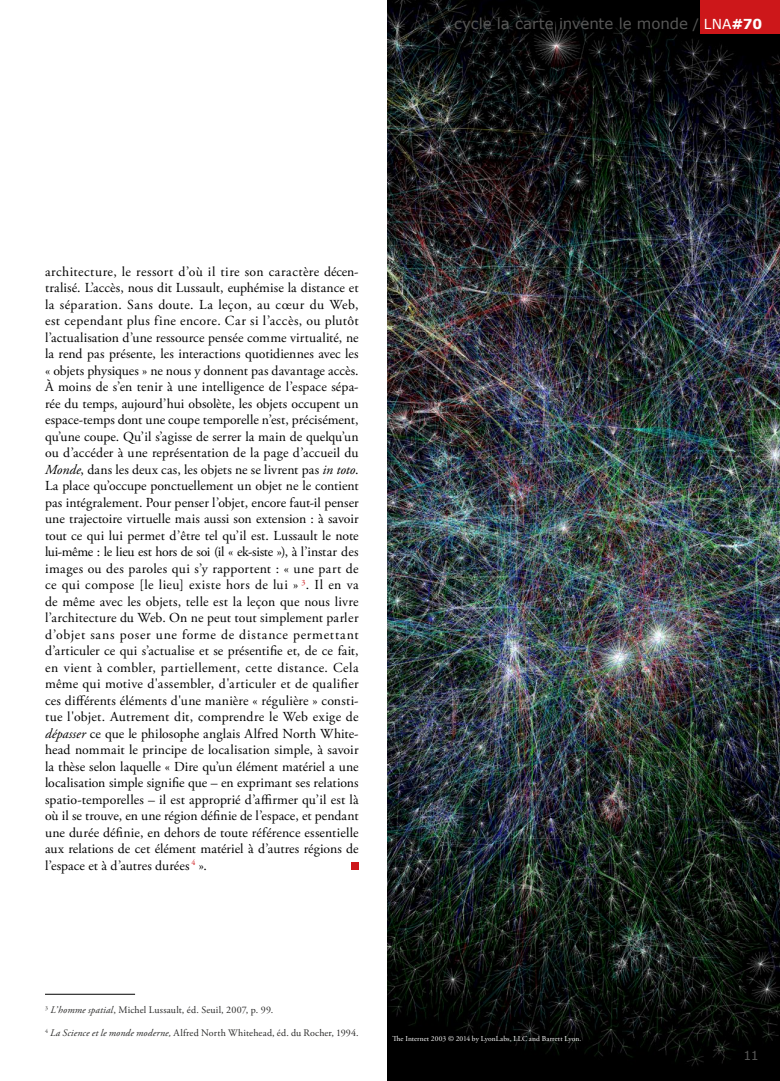
<style>
.page{position:relative;width:780px;height:1081px;background:#fff}
.page>*{position:absolute;margin:0;border:0;box-sizing:border-box;transform-origin:0 0}
.t1{font:15px "Verdana";letter-spacing:-.005em;color:#575756}
.t2{font:13.75px/16.5px "Adobe Garamond Pro";letter-spacing:-.005em;color:#000;text-align:justify}
.t3{font:12.5px "Verdana";color:#575756}
.t4{font:10px "Adobe Garamond Pro";letter-spacing:.015em;color:#282827}
.t5{font:7.5px "Adobe Garamond Pro";letter-spacing:.015em;color:#fff}
.s1{font-size:13.75px}
.s2{font-size:13.75px;color:#fff}
.s3{font-weight:700;font-size:13.75px;color:#fff}
.s4{font-style:italic}
</style>
<div class="page">
<img style="left:387px;top:0;width:393px;height:1081px">
<div style="left:700px;top:0;width:80px;height:34px;background:#cd171a"></div>
<hr style="left:45px;top:994px;width:90px;height:1px;background:#000">
<div style="left:350px;top:862px;width:8px;height:8px;background:#cd171a"></div>
<p class="t1" style="left:454px;top:13px;width:309px">cycle la carte invente le monde <span class="s1">/</span> <span class="s2">LNA</span><span class="s3">#70</span></p>
<p class="t2" style="left:45px;top:264px;width:315px">architecture, le ressort d’où il tire son caractère décen&shy;tralisé. L’accès, nous dit Lussault, euphémise la distance et la séparation. Sans doute. La leçon, au cœur du Web, est cependant plus fine encore. Car si l’accès, ou plutôt l’actualisation d’une ressource pensée comme virtualité, ne la rend pas présente, les interactions quotidiennes avec les « objets physiques » ne nous y donnent pas davantage accès.<br>À moins de s’en tenir à une intelligence de l’espace sépa&shy;rée du temps, aujourd’hui obsolète, les objets occupent un espace-temps dont une coupe temporelle n’est, précisément, qu’une coupe. Qu’il s’agisse de serrer la main de quelqu’un ou d’accéder à une représentation de la page d’accueil du <span class="s4">Monde</span>, dans les deux cas, les objets ne se livrent pas <span class="s4">in toto</span>.<br>La place qu’occupe ponctuellement un objet ne le contient pas intégralement. Pour penser l’objet, encore faut-il penser une trajectoire virtuelle mais aussi son extension : à savoir tout ce qui lui permet d’être tel qu’il est. Lussault le note lui-même : le lieu est hors de soi (il « ek-siste »), à l’instar des images ou des paroles qui s’y rapportent : « une part de ce qui compose [le lieu] existe hors de lui » <sup>3</sup>. Il en va de même avec les objets, telle est la leçon que nous livre l’architecture du Web. On ne peut tout simplement parler d’objet sans poser une forme de distance permettant d’articuler ce qui s’actualise et se présentifie et, de ce fait, en vient à combler, partiellement, cette distance. Cela même qui motive d'assembler, d'articuler et de qualifier ces différents éléments d'une manière « régulière » consti&shy;tue l'objet. Autrement dit, comprendre le Web exige de <span class="s4">dépasser</span> ce que le philosophe anglais Alfred North White&shy;head nommait le principe de localisation simple, à savoir la thèse selon laquelle « Dire qu’un élément matériel a une localisation simple signifie que – en exprimant ses relations spatio-temporelles – il est approprié d’affirmer qu’il est là où il se trouve, en une région définie de l’espace, et pendant une durée définie, en dehors de toute référence essentielle aux relations de cet élément matériel à d’autres régions de l’espace et à d’autres durées <sup>4</sup> ».</p>
<p class="t4" style="left:45px;top:1004px;width:230px"><sup>3</sup> <span class="s4">L’homme spatial</span>, Michel Lussault, éd. Seuil, 2007, p. 99.</p>
<p class="t4" style="left:45px;top:1027px;width:315px"><sup>4</sup> <span class="s4">La Science et le monde moderne,</span> Alfred North Whitehead, éd. du Rocher, 1994.</p>
<p class="t5" style="left:392px;top:1034px;width:190px">The Internet 2003 © 2014 by LyonLabs, LLC and Barrett Lyon.</p>
<p class="t3" style="left:743px;top:1046px;width:17px">11</p>
</div>
